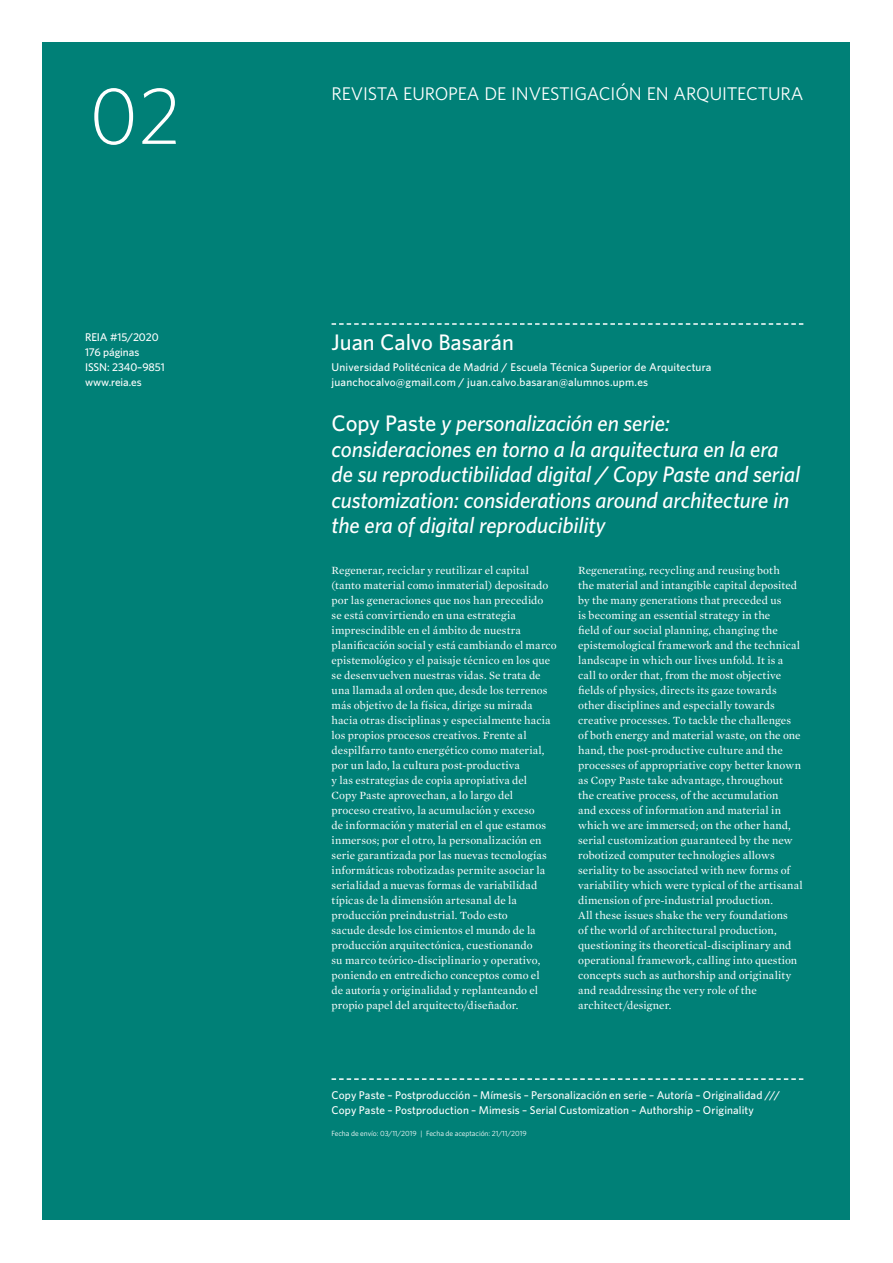
<style>
.page{position:relative;width:893px;height:1263px;background:#fff}
.page>*{position:absolute;margin:0;border:0;box-sizing:border-box;transform-origin:0 0}
.t1{font:300 81px "Whitney";color:#fff}
.t2{font:italic 500 22.5px/25.5px "Whitney";letter-spacing:-.005em;color:#fff}
.t3{font:500 22.5px "Whitney";color:#fff}
.t4{font:18.3px "Whitney";letter-spacing:-.01em;color:#fff}
.t5{font:11.25px/15px "Mercury Text G1";letter-spacing:.01em;color:#fff}
.t6{font:500 11.25px/15px "Whitney";letter-spacing:.01em;color:#fff}
.t7{font:7.5px "Whitney";letter-spacing:-.005em;color:#fff}
.s1{font-style:normal}
</style>
<div class="page">
<div style="left:43px;top:43px;width:807px;height:1177px;background:#008077"></div>
<svg style="left:332px;top:323px;width:471px;height:2px"></svg>
<svg style="left:332px;top:1078px;width:471px;height:2px"></svg>
<h1 class="t1" style="left:89px;top:79px;width:94px">02</h1>
<p class="t6" style="left:85px;top:330px;width:81px">REIA #15/2020<br>176 páginas<br>ISSN: 2340–9851 www.reia.es</p>
<h3 class="t4" style="left:332px;top:83px;width:473px">REVISTA EUROPEA DE INVESTIGACIÓN EN ARQUITECTURA</h3>
<h2 class="t3" style="left:332px;top:334px;width:184px">Juan Calvo Basarán</h2>
<p class="t6" style="left:332px;top:360px;width:381px">Universidad Politécnica de Madrid / Escuela Técnica Superior de Arquitectura juanchocalvo@gmail.com / juan.calvo.basaran@alumnos.upm.es</p>
<p class="t2" style="left:332px;top:413px;width:470px"><span class="s1">Copy Paste</span> y personalización en serie: consideraciones en torno a la arquitectura en la era de su reproductibilidad digital / Copy Paste and serial customization: considerations around architecture in the era of digital reproducibility</p>
<p class="t5" style="left:332px;top:563px;width:227px">Regenerar, reciclar y reutilizar el capital (tanto material como inmaterial) depositado por las generaciones que nos han precedido<br>se está convirtiendo en una estrategia imprescindible en el ámbito de nuestra planificación social y está cambiando el marco epistemológico y el paisaje técnico en los que se desenvuelven nuestras vidas. Se trata de una llamada al orden que, desde los terrenos más objetivo de la física, dirige su mirada hacia otras disciplinas y especialmente hacia los propios procesos creativos. Frente al despilfarro tanto energético como material, por un lado, la cultura post-productiva<br>y las estrategias de copia apropiativa del<br>Copy Paste aprovechan, a lo largo del<br>proceso creativo, la acumulación y exceso<br>de información y material en el que estamos inmersos; por el otro, la personalización en serie garantizada por las nuevas tecnologías informáticas robotizadas permite asociar la serialidad a nuevas formas de variabilidad típicas de la dimensión artesanal de la producción preindustrial. Todo esto<br>sacude desde los cimientos el mundo de la producción arquitectónica, cuestionando<br>su marco teórico-disciplinario y operativo, poniendo en entredicho conceptos como el<br>de autoría y originalidad y replanteando el propio papel del arquitecto/diseñador.</p>
<p class="t5" style="left:578px;top:563px;width:226px">Regenerating, recycling and reusing both<br>the material and intangible capital deposited by the many generations that preceded us<br>is becoming an essential strategy in the<br>field of our social planning, changing the epistemological framework and the technical landscape in which our lives unfold. It is a call to order that, from the most objective fields of physics, directs its gaze towards other disciplines and especially towards creative processes. To tackle the challenges of both energy and material waste, on the one hand, the post-productive culture and the processes of appropriative copy better known as Copy Paste take advantage, throughout<br>the creative process, of the accumulation<br>and excess of information and material in which we are immersed; on the other hand, serial customization guaranteed by the new robotized computer technologies allows seriality to be associated with new forms of variability which were typical of the artisanal dimension of pre-industrial production.<br>All these issues shake the very foundations<br>of the world of architectural production, questioning its theoretical-disciplinary and operational framework, calling into question concepts such as authorship and originality and readdressing the very role of the architect/designer.</p>
<p class="t6" style="left:332px;top:1088px;width:450px">Copy Paste – Postproducción – Mímesis – Personalización en serie – Autoría – Originalidad ///<br>Copy Paste – Postproduction – Mimesis – Serial Customization – Authorship – Originality</p>
<p class="t7" style="left:332px;top:1129px;width:197px">Fecha de envío: 03/11/2019 | Fecha de aceptación: 21/11/2019</p>
</div>
